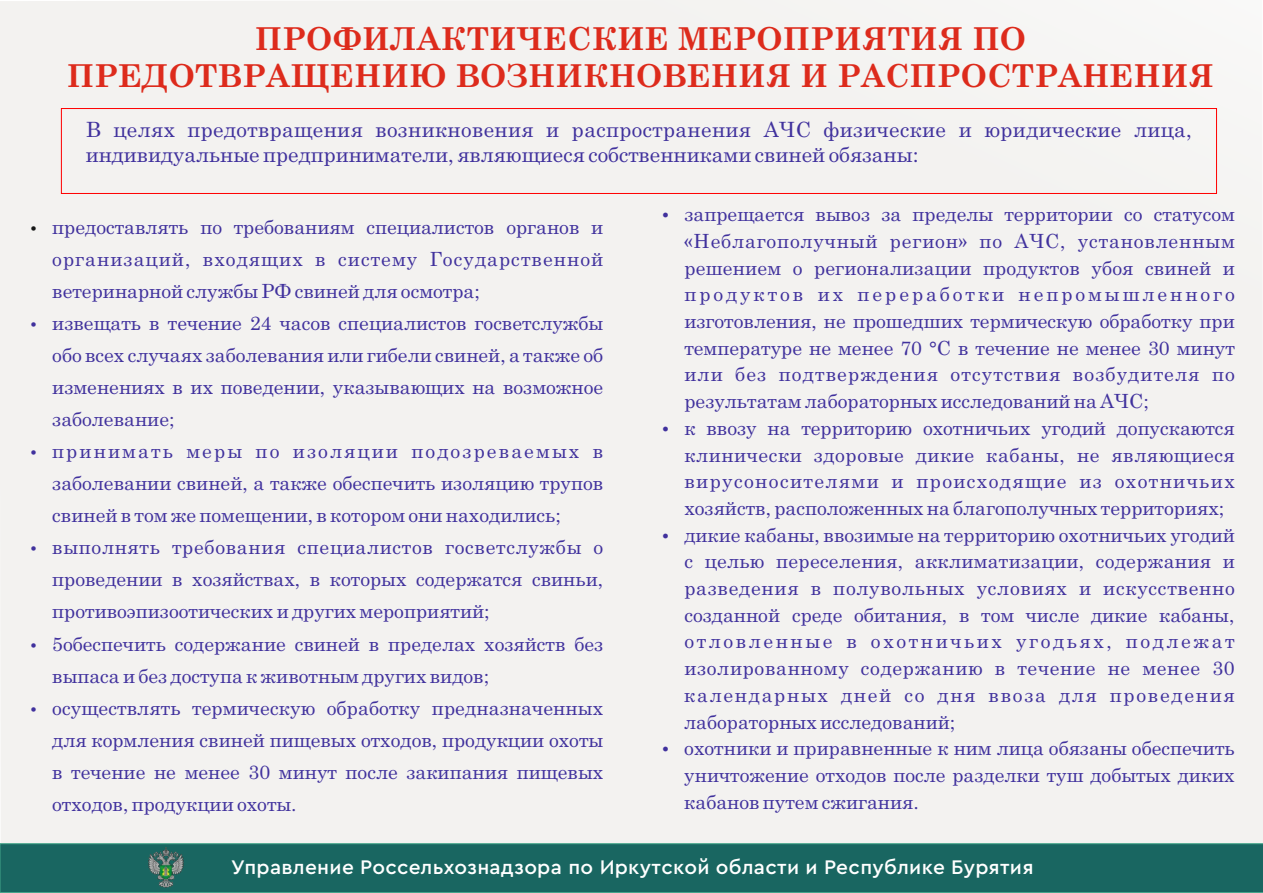
<style>
.page{position:relative;width:1263px;height:893px;background:#fff}
.page>*{position:absolute;margin:0;border:0;box-sizing:border-box;transform-origin:0 0}
.t1{font:700 31.5px/37.2px "Century Schoolbook";color:#dd2b1c;text-align:center}
.t2{font:21px/25.2px "Century Schoolbook";letter-spacing:.02em;color:#40319d}
.t3{font:500 20.55px "Cera Pro";letter-spacing:.015em;color:#fff}
.t4{font:19.5px/26.7px "Century Schoolbook";color:#40319d}
</style>
<div class="page">
<div style="left:0;top:0;width:1263px;height:843px;background:#f3f2f0"></div>
<div style="left:0;top:843px;width:1263px;height:50px;background:#196661"></div>
<img style="left:148px;top:848px;width:36px;height:39px">
<div style="left:61px;top:108px;width:1156px;height:86px;border:1px solid #f00"></div>
<svg style="left:32px;top:226px;width:4px;height:5px"></svg>
<svg style="left:32px;top:322px;width:4px;height:5px"></svg>
<svg style="left:32px;top:450px;width:4px;height:5px"></svg>
<svg style="left:32px;top:547px;width:4px;height:4px"></svg>
<svg style="left:32px;top:643px;width:4px;height:4px"></svg>
<svg style="left:32px;top:707px;width:4px;height:4px"></svg>
<svg style="left:663px;top:213px;width:5px;height:5px"></svg>
<svg style="left:663px;top:426px;width:5px;height:5px"></svg>
<svg style="left:663px;top:533px;width:5px;height:5px"></svg>
<svg style="left:663px;top:747px;width:5px;height:5px"></svg>
<h1 class="t1" style="left:67px;top:23px;width:1149px">ПРОФИЛАКТИЧЕСКИЕ МЕРОПРИЯТИЯ ПО<br>ПРЕДОТВРАЩЕНИЮ ВОЗНИКНОВЕНИЯ И РАСПРОСТРАНЕНИЯ</h1>
<p class="t2" style="left:86px;top:118px;width:1108px">В целях предотвращения возникновения и распространения АЧС физические и юридические лица, индивидуальные предприниматели, являющиеся собственниками свиней обязаны:</p>
<p class="t4" style="left:52px;top:213px;width:553px;line-height:32.1px">предоставлять по требованиям специалистов органов и организаций, входящих в систему Государственной ветеринарной службы РФ свиней для осмотра;<br>извещать в течение 24 часов специалистов госветслужбы обо всех случаях заболевания или гибели свиней, а также об изменениях в их поведении, указывающих на возможное заболевание;<br>принимать меры по изоляции подозреваемых в заболевании свиней, а также обеспечить изоляцию трупов свиней в том же помещении, в котором они находились; выполнять требования специалистов госветслужбы о проведении в хозяйствах, в которых содержатся свиньи, противоэпизоотических и других мероприятий; 5обеспечить содержание свиней в пределах хозяйств без выпаса и без доступа к животным других видов; осуществлять термическую обработку предназначенных для кормления свиней пищевых отходов, продукции охоты в течение не менее 30 минут после закипания пищевых отходов, продукции охоты.</p>
<p class="t4" style="left:684px;top:203px;width:552px">запрещается вывоз за пределы территории со статусом «Неблагополучный регион» по АЧС, установленным решением о регионализации продуктов убоя свиней и продуктов их переработки непромышленного изготовления, не прошедших термическую обработку при температуре не менее 70 °C в течение не менее 30 минут или без подтверждения отсутствия возбудителя по результатам лабораторных исследований на АЧС;<br>к ввозу на территорию охотничьих угодий допускаются клинически здоровые дикие кабаны, не являющиеся вирусоносителями и происходящие из охотничьих хозяйств, расположенных на благополучных территориях; дикие кабаны, ввозимые на территорию охотничьих угодий с целью переселения, акклиматизации, содержания и разведения в полувольных условиях и искусственно созданной среде обитания, в том числе дикие кабаны, отловленные в охотничьих угодьях, подлежат изолированному содержанию в течение не менее 30 календарных дней со дня ввоза для проведения лабораторных исследований;<br>охотники и приравненные к ним лица обязаны обеспечить уничтожение отходов после разделки туш добытых диких кабанов путем сжигания.</p>
<p class="t3" style="left:231px;top:857px;width:804px">Управление Россельхознадзора по Иркутской области и Республике Бурятия</p>
</div>
